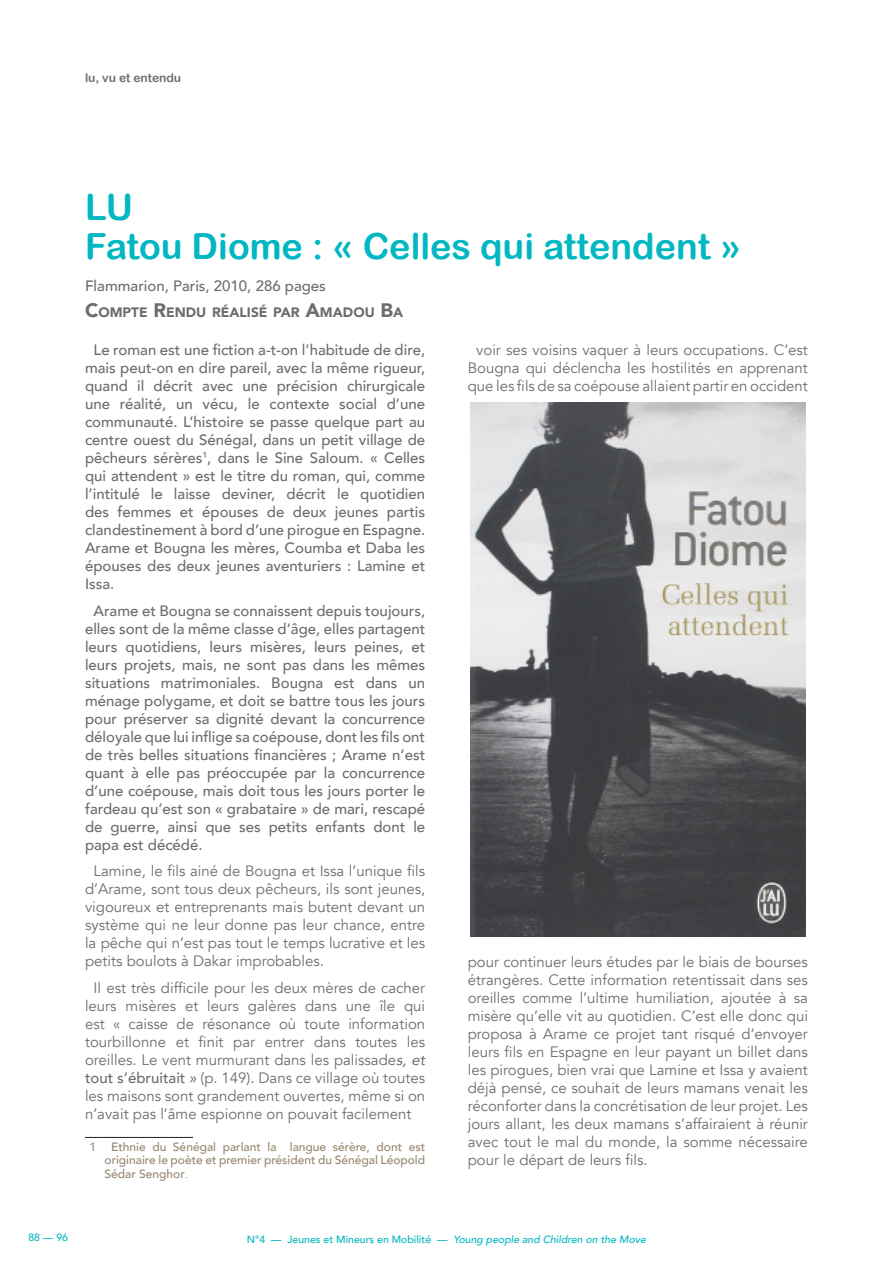
<style>
.page{position:relative;width:893px;height:1263px;background:#fff}
.page>*{position:absolute;margin:0;border:0;box-sizing:border-box;transform-origin:0 0}
.titre_lu_vu_entendu{font:36px "Arial Rounded MT Bold";color:#00b7c2}
.titre_lu_vu_entendu-2{font:36px "Arial Rounded MT Bold";color:#00b7c2}
.Corps_de_texte{font:15px/18px "Avenir";color:#6c6d70;text-align:justify}
.Corps_de_texte-2{font:500 15px/18px "Avenir";color:#6c6d70;text-align:justify}
.titre_lu_vu_entendu-3{font:500 15px "Avenir";color:#6c6d70}
.Auteur{font:900 13.65px "Avenir";color:#6c6d70}
.notes_de_bas_de_page{font:500 12px/13.5px "Avenir";color:#978670;text-align:justify}
.t1{font:12px "Arial Rounded MT Bold";color:#6c6d70}
.t2{font:italic 500 10.5px "Avenir";color:#00b7c2}
.t3{font:500 10.5px "Avenir";color:#00b7c2}
.s1{font-size:19.5px}
.s2{font-style:italic}
.s3{font-weight:500}
.s4{font-family:"Times New Roman";font-weight:400;font-size:13.5px}
.s5{font-style:normal}
</style>
<div class="page">
<img style="left:471px;top:402px;width:334px;height:534px">
<hr style="left:85px;top:1137px;width:108px;height:1px;background:#231f20">
<p class="t1" style="left:85px;top:70px;width:98px">lu, vu et entendu</p>
<p class="titre_lu_vu_entendu-2" style="left:85px;top:186px;width:50px">LU</p>
<p class="titre_lu_vu_entendu" style="left:85px;top:225px;width:657px">Fatou Diome : « Celles qui attendent »</p>
<p class="titre_lu_vu_entendu-3" style="left:85px;top:273px;width:242px">Flammarion, Paris, 2010, 286 pages</p>
<p class="Auteur" style="left:85px;top:301px;width:92px"><span class="s1">C</span>OMPTE <span class="s1">R</span>ENDU</p>
<p class="Auteur" style="left:212px;top:301px;width:193px">RÉALISÉ PAR <span class="s1">A</span>MADOU <span class="s1">B</span>A</p>
<p class="Corps_de_texte-2" style="left:85px;top:340px;width:342px;text-indent:9px">Le roman est une fiction a-t-on l’habitude de dire, mais peut-on en dire pareil, avec la même rigueur, quand il décrit avec une précision chirurgicale une réalité, un vécu, le contexte social d’une communauté. L’histoire se passe quelque part au centre ouest du Sénégal, dans un petit village de pêcheurs sérères<sup>1</sup>, dans le Sine Saloum. « Celles qui attendent » est le titre du roman, qui, comme l’intitulé le laisse deviner, décrit le quotidien des femmes et épouses de deux jeunes partis clandestinement à bord d’une pirogue en Espagne.<br>Arame et Bougna les mères, Coumba et Daba les épouses des deux jeunes aventuriers : Lamine et Issa.</p>
<p class="Corps_de_texte-2" style="left:85px;top:601px;width:342px;text-indent:9px">Arame et Bougna se connaissent depuis toujours, elles sont de la même classe d’âge, elles partagent leurs quotidiens, leurs misères, leurs peines, et leurs projets, mais, ne sont pas dans les mêmes situations matrimoniales. Bougna est dans un ménage polygame, et doit se battre tous les jours pour préserver sa dignité devant la concurrence déloyale que lui inflige sa coépouse, dont les fils ont de très belles situations financières ; Arame n’est quant à elle pas préoccupée par la concurrence d’une coépouse, mais doit tous les jours porter le fardeau qu’est son « grabataire » de mari, rescapé de guerre, ainsi que ses petits enfants dont le papa est décédé.</p>
<p class="Corps_de_texte" style="left:85px;top:862px;width:342px;text-indent:9px">Lamine, le fils ainé de Bougna et Issa l’unique fils d’Arame, sont tous deux pêcheurs, ils sont jeunes, vigoureux et entreprenants mais butent devant un système qui ne leur donne pas leur chance, entre la pêche qui n’est pas tout le temps lucrative et les petits boulots à Dakar improbables.</p>
<p class="Corps_de_texte" style="left:85px;top:979px;width:342px;text-indent:9px">Il est très difficile pour les deux mères de cacher leurs misères et leurs galères dans une île qui est « caisse de résonance où toute information tourbillonne et finit par entrer dans toutes les oreilles. Le vent murmurant dans les palissade<span class="s2">s, et </span><span class="s3">tout s’ébruitait</span> <span class="s2">»</span> (p. 149)<span class="s2">.</span> Dans ce village où toutes les maisons sont grandement ouvertes, même si on n’avait pas l’âme espionne on pouvait facilement</p>
<p class="notes_de_bas_de_page" style="left:105px;top:1139px;width:322px;text-indent:-15px">1 Ethnie du Sénégal parlant la langue sérère, dont est originaire le poète et premier président du Sénégal Léopold Sédar Senghor<span class="s4">.</span></p>
<p class="Corps_de_texte" style="left:468px;top:341px;width:342px;text-align:center">voir ses voisins vaquer à leurs occupations. C’est<br>Bougna qui déclencha les hostilités en apprenant que les fils de sa coépouse allaient partir en occident</p>
<p class="Corps_de_texte" style="left:468px;top:953px;width:342px">pour continuer leurs études par le biais de bourses étrangères. Cette information retentissait dans ses oreilles comme l’ultime humiliation, ajoutée à sa misère qu’elle vit au quotidien. C’est elle donc qui proposa à Arame ce projet tant risqué d’envoyer leurs fils en Espagne en leur payant un billet dans les pirogues, bien vrai que Lamine et Issa y avaient déjà pensé, ce souhait de leurs mamans venait les réconforter dans la concrétisation de leur projet. Les jours allant, les deux mamans s’affairaient à réunir avec tout le mal du monde, la somme nécessaire pour le départ de leurs fils.</p>
<p class="t3" style="left:28px;top:1228px;width:41px">88 — 96</p>
<p class="t2" style="left:247px;top:1233px;width:401px"><span class="s5">N°4 — Jeunes et Mineurs en Mobilité —</span> Young people and Children on the Move</p>
</div>
